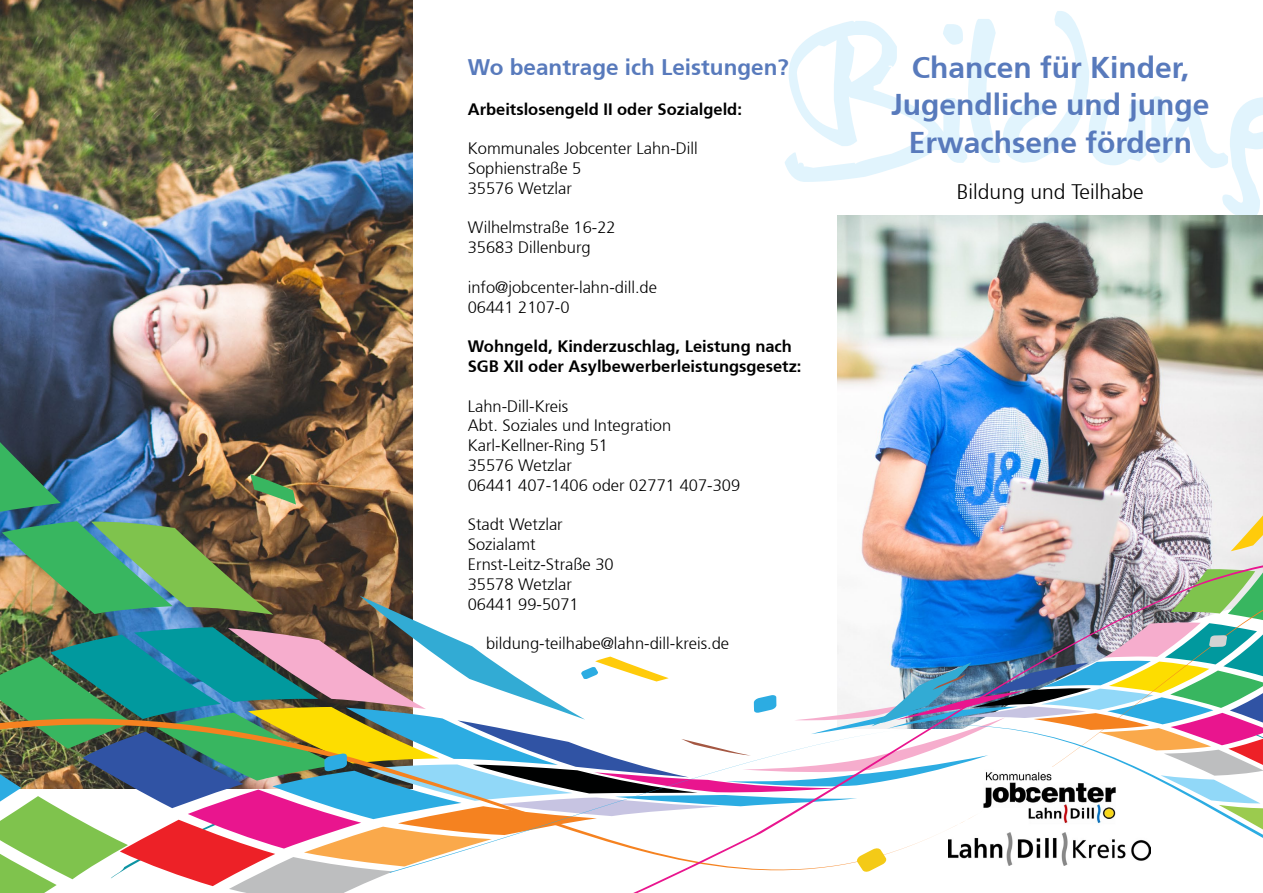
<style>
.page{position:relative;width:1263px;height:893px;background:#fff}
.page>*{position:absolute;margin:0;border:0;box-sizing:border-box;transform-origin:0 0}
.t1{font:700 30px/37.5px "Frutiger";color:#587abc;text-align:center}
.t2{font:700 22.5px "Frutiger";color:#587abc}
.t3{font:300 21px "Frutiger";color:#000}
.t4{font:300 16.5px/19.8px "Frutiger";color:#000}
.t5{font:700 16.5px/19.8px "Frutiger";color:#000}
</style>
<div class="page">
<svg style="left:785px;top:11px;width:478px;height:208px"></svg>
<img style="left:0;top:0;width:412px;height:438px">
<img style="left:838px;top:215px;width:425px;height:223px">
<img style="left:0;top:438px;width:1263px;height:455px">
<svg style="left:390px;top:722px;width:873px;height:163px"></svg>
<img style="left:948px;top:833px;width:203px;height:32px">
<img style="left:982px;top:767px;width:134px;height:59px">
<h2 class="t2" style="left:468px;top:54px;width:322px">Wo beantrage ich Leistungen?</h2>
<p class="t5" style="left:468px;top:99px;width:276px">Arbeitslosengeld II oder Sozialgeld:</p>
<p class="t4" style="left:468px;top:139px;width:232px">Kommunales Jobcenter Lahn-Dill<br>Sophienstraße 5<br>35576 Wetzlar</p>
<p class="t4" style="left:468px;top:218px;width:149px">Wilhelmstraße 16-22<br>35683 Dillenburg</p>
<p class="t4" style="left:468px;top:277px;width:191px">info@jobcenter-lahn-dill.de<br>06441 2107-0</p>
<p class="t5" style="left:468px;top:337px;width:335px">Wohngeld, Kinderzuschlag, Leistung nach<br>SGB XII oder Asylbewerberleistungsgesetz:</p>
<p class="t4" style="left:468px;top:396px;width:274px">Lahn-Dill-Kreis<br>Abt. Soziales und Integration<br>Karl-Kellner-Ring 51<br>35576 Wetzlar<br>06441 407-1406 oder 02771 407-309</p>
<p class="t4" style="left:468px;top:515px;width:148px">Stadt Wetzlar<br>Sozialamt<br>Ernst-Leitz-Straße 30<br>35578 Wetzlar<br>06441 99-5071</p>
<p class="t4" style="left:486px;top:634px;width:245px">bildung-teilhabe@lahn-dill-kreis.de</p>
<h1 class="t1" style="left:891px;top:49px;width:320px">Chancen für Kinder,<br>Jugendliche und junge<br>Erwachsene fördern</h1>
<p class="t3" style="left:957px;top:180px;width:188px">Bildung und Teilhabe</p>
</div>
